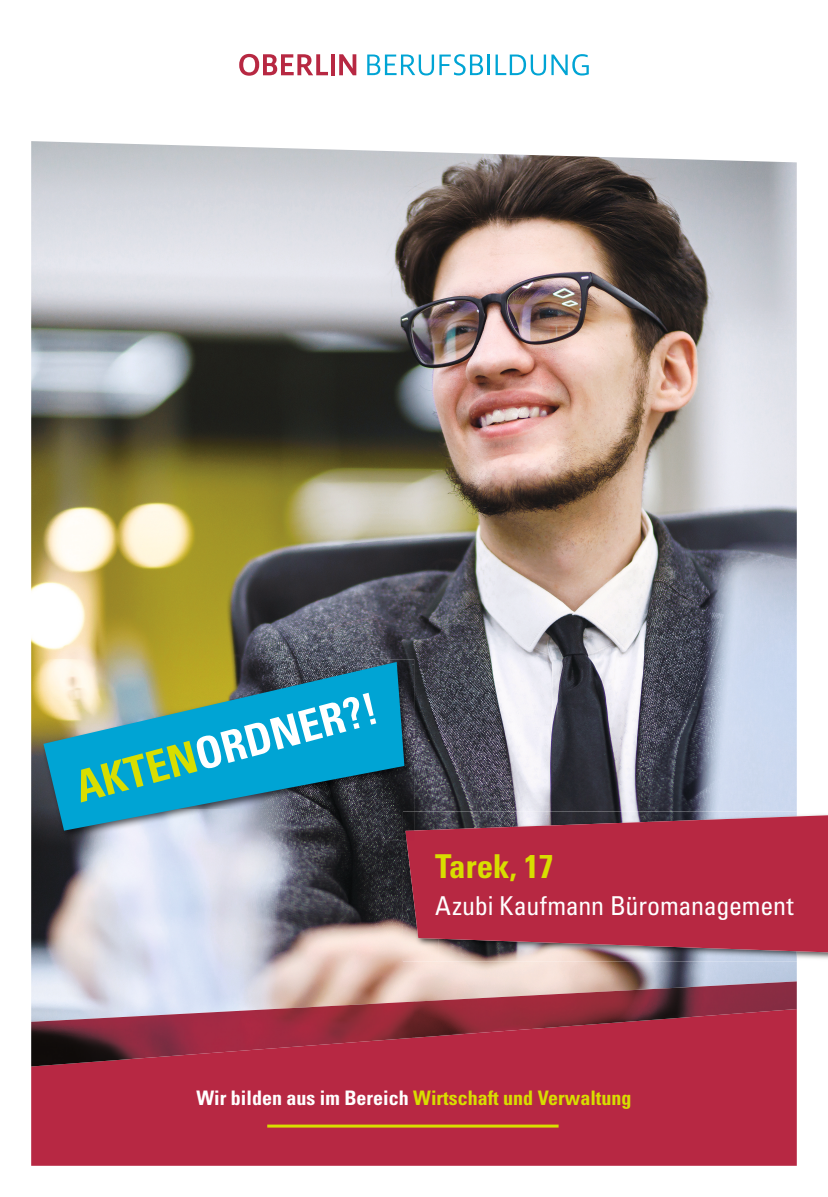
<style>
.page{position:relative;width:828px;height:1197px;background:#fff}
.page>*{position:absolute;margin:0;border:0;box-sizing:border-box;transform-origin:0 0}
.t1{font:700 condensed 43.7px "Univers LT Std";color:#fff}
.t2{font:700 condensed 32.9px "Univers LT Std";color:#d8de00}
.t3{font:condensed 26px "Univers LT Std";letter-spacing:-.01em;color:#fff}
.t4{font:700 condensed 20px "Univers LT Std";color:#d8de00}
.s1{color:#d8de00}
.s2{color:#fff}
</style>
<div class="page">
<img style="left:31px;top:141px;width:766px;height:867px">
<div style="left:31px;top:1008px;width:766px;height:157px;background:#b72843"></div>
<img style="left:240px;top:1001px;width:174px;height:49px">
<img style="left:414px;top:981px;width:383px;height:56px">
<img style="left:31px;top:1010px;width:209px;height:56px">
<img style="left:403px;top:811px;width:394px;height:30px">
<img style="left:403px;top:841px;width:35px;height:120px">
<img style="left:438px;top:952px;width:359px;height:9px">
<svg style="left:405px;top:815px;width:423px;height:137px;background:#ae3047"></svg>
<hr style="left:267px;top:1124px;width:291px;height:3px;background:#d8de00">
<img style="left:41px;top:659px;width:373px;height:181px">
<img style="left:403px;top:811px;width:11px;height:29px">
<svg style="left:405px;top:830px;width:9px;height:10px"></svg>
<img style="left:43px;top:662px;width:361px;height:168px">
<hr style="left:488px;top:55px;width:2px;height:20px;background:#00a4d4">
<svg style="left:495px;top:54px;width:94px;height:21px"></svg>
<hr style="left:331px;top:54px;width:4px;height:21px;background:#b72842">
<svg style="left:339px;top:54px;width:17px;height:21px"></svg>
<svg style="left:239px;top:54px;width:89px;height:22px"></svg>
<svg style="left:367px;top:54px;width:116px;height:21px"></svg>
<h1 class="t1" style="left:70px;top:761px;width:312px;rotate:-15deg"><span class="s1">AKTEN</span>ORDNER?!</h1>
<h2 class="t2" style="left:435px;top:845px;width:120px">Tarek, 17</h2>
<h3 class="t3" style="left:435px;top:888px;width:360px">Azubi Kaufmann Büromanagement</h3>
<p class="t4" style="left:196px;top:1085px;width:436px"><span class="s2">Wir bilden aus im Bereich</span> Wirtschaft und Verwaltung</p>
</div>
